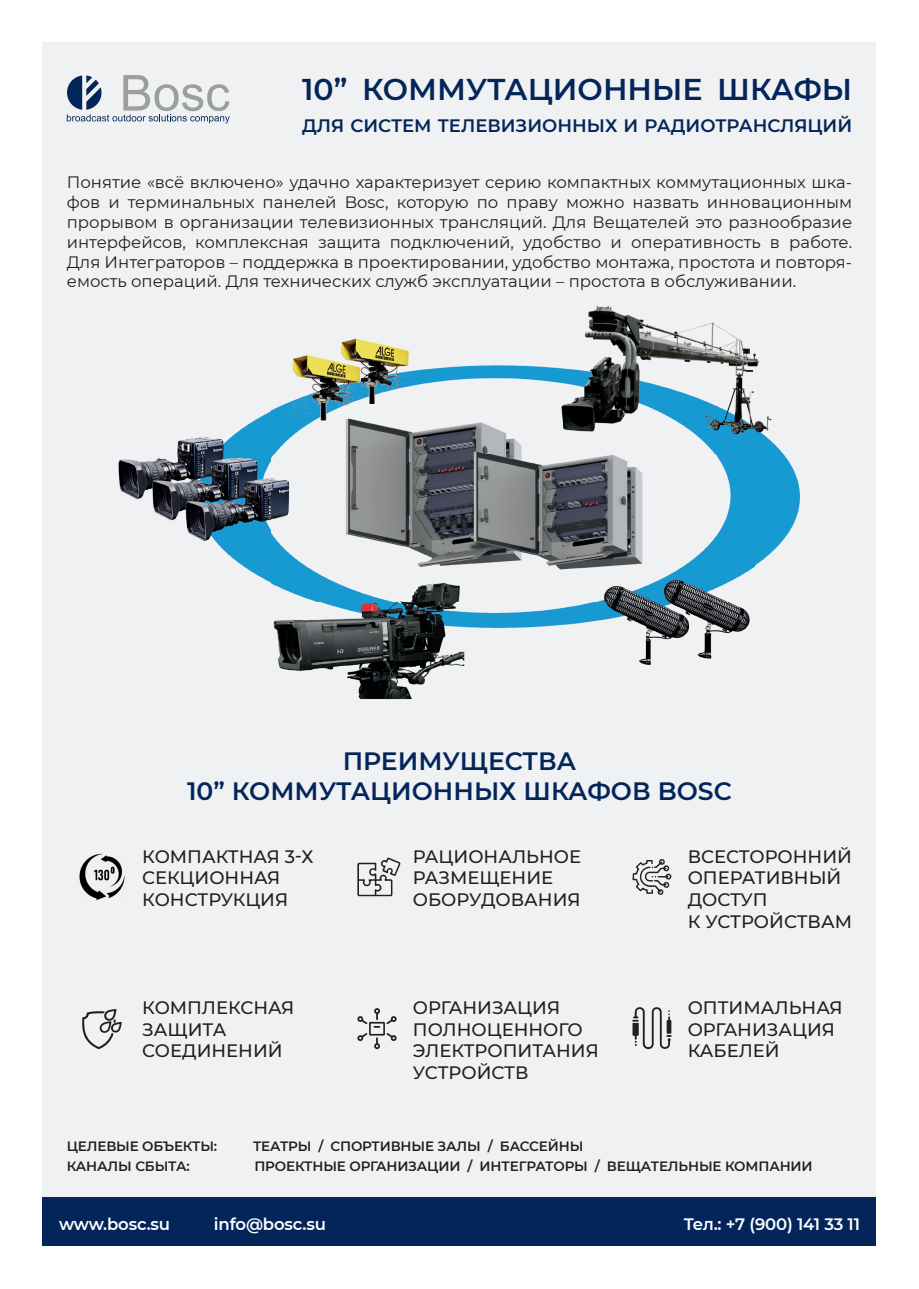
<style>
.page{position:relative;width:919px;height:1289px;background:#fff}
.page>*{position:absolute;margin:0;border:0;box-sizing:border-box;transform-origin:0 0}
.t1{font:600 30px "Montserrat";color:#03255a}
.t2{font:600 25.05px/30px "Montserrat";color:#03255a;text-align:center}
.t3{font:500 18px/21.6px "Montserrat";color:#231f20}
.t4{font:600 18px "Montserrat";color:#03255a}
.t5{font:16.5px/19.8px "Montserrat";color:#231f20;text-align:justify}
.t6{font:600 16.5px "Montserrat";letter-spacing:-.01em;color:#fff}
.t7{font:600 13.5px "Montserrat";letter-spacing:-.01em;color:#231f20}
</style>
<div class="page">
<div style="left:43px;top:43px;width:833px;height:1203px;background:#f0f1f2"></div>
<div style="left:43px;top:1197px;width:833px;height:49px;background:#03255a"></div>
<svg style="left:67px;top:75px;width:163px;height:48px"></svg>
<img style="left:118px;top:307px;width:682px;height:393px">
<svg style="left:357px;top:857px;width:43px;height:39px"></svg>
<svg style="left:82px;top:1009px;width:40px;height:40px"></svg>
<svg style="left:357px;top:1008px;width:40px;height:41px"></svg>
<svg style="left:632px;top:1007px;width:39px;height:42px"></svg>
<svg style="left:632px;top:859px;width:39px;height:36px"></svg>
<img style="left:79px;top:853px;width:46px;height:48px">
<h1 class="t1" style="left:302px;top:68px;width:551px">10” КОММУТАЦИОННЫЕ ШКАФЫ</h1>
<p class="t4" style="left:302px;top:113px;width:551px">ДЛЯ СИСТЕМ ТЕЛЕВИЗИОННЫХ И РАДИОТРАНСЛЯЦИЙ</p>
<p class="t5" style="left:67px;top:172px;width:786px">Понятие «всё включено» удачно характеризует серию компактных коммутационных шка&shy;фов и терминальных панелей Bosc, которую по праву можно назвать инновационным прорывом в организации телевизионных трансляций. Для Вещателей это разнообразие интерфейсов, комплексная защита подключений, удобство и оперативность в работе.<br>Для Интеграторов – поддержка в проектировании, удобство монтажа, простота и повторя&shy;емость операций. Для технических служб эксплуатации – простота в обслуживании.</p>
<h2 class="t2" style="left:187px;top:744px;width:546px">ПРЕИМУЩЕСТВА<br>10” КОММУТАЦИОННЫХ ШКАФОВ BOSC</h2>
<p class="t3" style="left:142px;top:845px;width:173px">КОМПАКТНАЯ 3-Х<br>СЕКЦИОННАЯ<br>КОНСТРУКЦИЯ</p>
<p class="t3" style="left:142px;top:996px;width:153px">КОМПЛЕКСНАЯ<br>ЗАЩИТА<br>СОЕДИНЕНИЙ</p>
<p class="t3" style="left:413px;top:845px;width:170px">РАЦИОНАЛЬНОЕ<br>РАЗМЕЩЕНИЕ<br>ОБОРУДОВАНИЯ</p>
<p class="t3" style="left:413px;top:996px;width:187px">ОРГАНИЗАЦИЯ<br>ПОЛНОЦЕННОГО<br>ЭЛЕКТРОПИТАНИЯ<br>УСТРОЙСТВ</p>
<p class="t3" style="left:687px;top:845px;width:166px">ВСЕСТОРОННИЙ<br>ОПЕРАТИВНЫЙ<br>ДОСТУП<br>К УСТРОЙСТВАМ</p>
<p class="t3" style="left:687px;top:996px;width:156px">ОПТИМАЛЬНАЯ<br>ОРГАНИЗАЦИЯ<br>КАБЕЛЕЙ</p>
<p class="t7" style="left:67px;top:1136px;width:152px">ЦЕЛЕВЫЕ ОБЪЕКТЫ:</p>
<p class="t7" style="left:253px;top:1136px;width:332px">ТЕАТРЫ / СПОРТИВНЫЕ ЗАЛЫ / БАССЕЙНЫ</p>
<p class="t7" style="left:67px;top:1156px;width:124px">КАНАЛЫ СБЫТА:</p>
<p class="t7" style="left:254px;top:1156px;width:559px">ПРОЕКТНЫЕ ОРГАНИЗАЦИИ / ИНТЕГРАТОРЫ / ВЕЩАТЕЛЬНЫЕ КОМПАНИИ</p>
<p class="t6" style="left:59px;top:1212px;width:113px">www.bosc.su</p>
<p class="t6" style="left:214px;top:1212px;width:114px">info@bosc.su</p>
<p class="t6" style="left:683px;top:1212px;width:178px">Тел.: +7 (900) 141 33 11</p>
</div>
